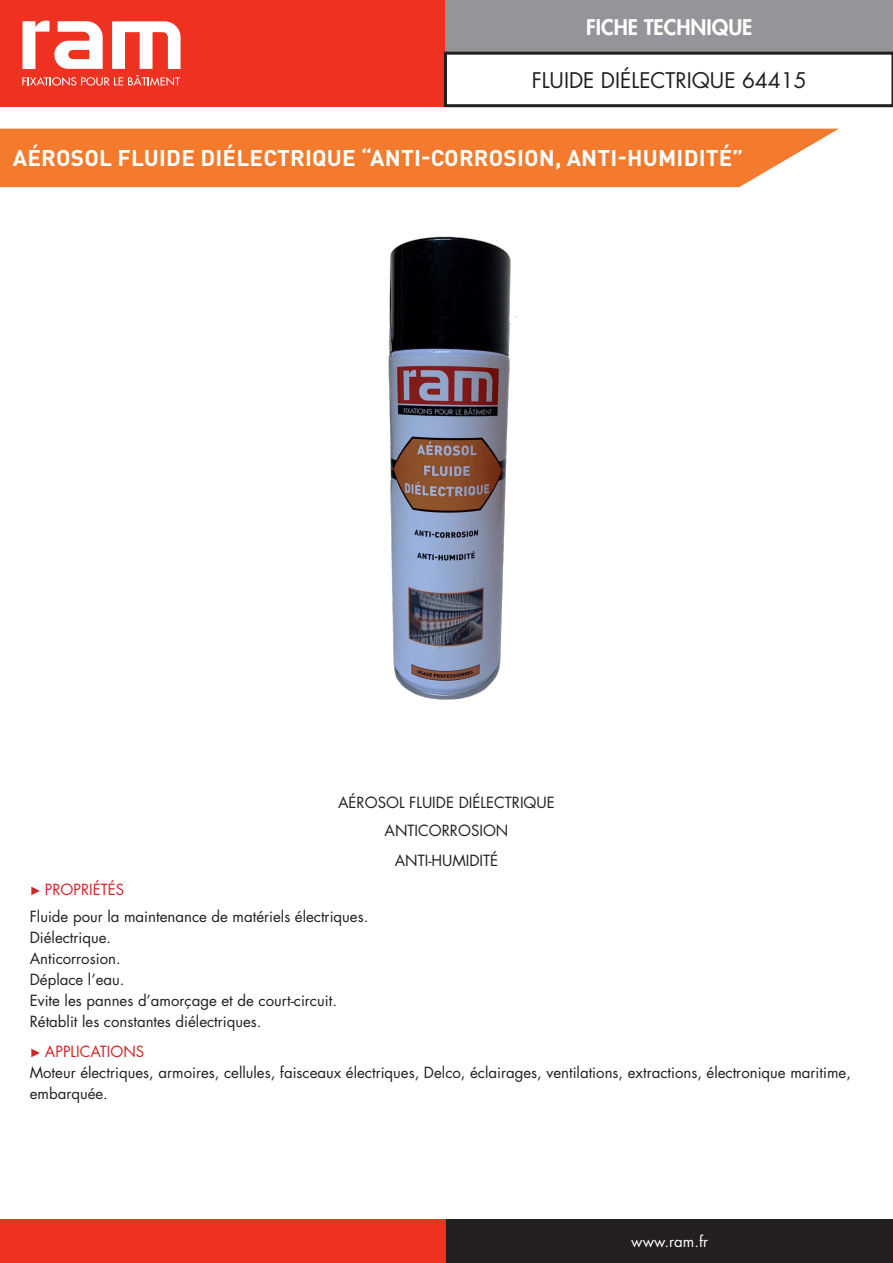
<style>
.page{position:relative;width:893px;height:1263px;background:#fff}
.page>*{position:absolute;margin:0;border:0;box-sizing:border-box;transform-origin:0 0}
.t1{font:700 22.5px "DIN Pro";letter-spacing:.01em;color:#fff}
.t2{font:21px "Futura Std";color:#231f20}
.t3{font:800 21px "Futura Std";color:#fff}
.t4{font:15px/21px "Futura Std";color:#231f20}
.t5{font:15px "Futura Std";color:#fff}
.s1{font-family:"Arial";font-weight:700;font-size:12px;color:#d1232a}
.s2{color:#d1232a}
</style>
<div class="page">
<div style="left:0;top:0;width:446px;height:106px;background:#ef3122"></div>
<div style="left:445px;top:0;width:448px;height:53px;background:#939598"></div>
<svg style="left:112px;top:21px;width:69px;height:48px"></svg>
<svg style="left:22px;top:21px;width:81px;height:48px"></svg>
<svg style="left:22px;top:75px;width:158px;height:11px"></svg>
<div style="left:0;top:1219px;width:446px;height:44px;background:#ef3122"></div>
<div style="left:446px;top:1219px;width:447px;height:44px;background:#231f20"></div>
<div style="left:0;top:129px;width:838px;height:58px;background:#f47b2d"></div>
<img style="left:388px;top:236px;width:130px;height:464px">
<svg style="left:444px;top:52px;width:449px;height:55px"></svg>
<p class="t3" style="left:586px;top:14px;width:168px">FICHE TECHNIQUE</p>
<p class="t2" style="left:532px;top:67px;width:276px">FLUIDE DIÉLECTRIQUE 64415</p>
<p class="t1" style="left:13px;top:143px;width:732px">AÉROSOL FLUIDE DIÉLECTRIQUE “ANTI-CORROSION, ANTI-HUMIDITÉ”</p>
<p class="t4" style="left:338px;top:792px;width:218px">AÉROSOL FLUIDE DIÉLECTRIQUE</p>
<p class="t4" style="left:384px;top:820px;width:125px">ANTICORROSION</p>
<p class="t4" style="left:395px;top:850px;width:105px">ANTI-HUMIDITÉ</p>
<p class="t4" style="left:30px;top:876px;width:340px;line-height:27px"><span class="s1">►</span> <span class="s2">PROPRIÉTÉS<br></span>Fluide pour la maintenance de matériels électriques.</p>
<p class="t4" style="left:30px;top:927px;width:309px">Diélectrique.<br>Anticorrosion.<br>Déplace l’eau.<br>Evite les pannes d’amorçage et de court-circuit.<br>Rétablit les constantes diélectriques.</p>
<p class="t4" style="left:30px;top:1041px;width:823px"><span class="s1">►</span> <span class="s2">APPLICATIONS<br></span>Moteur électriques, armoires, cellules, faisceaux électriques, Delco, éclairages, ventilations, extractions, électronique maritime, embarquée.</p>
<p class="t5" style="left:631px;top:1232px;width:78px">www.ram.fr</p>
</div>
